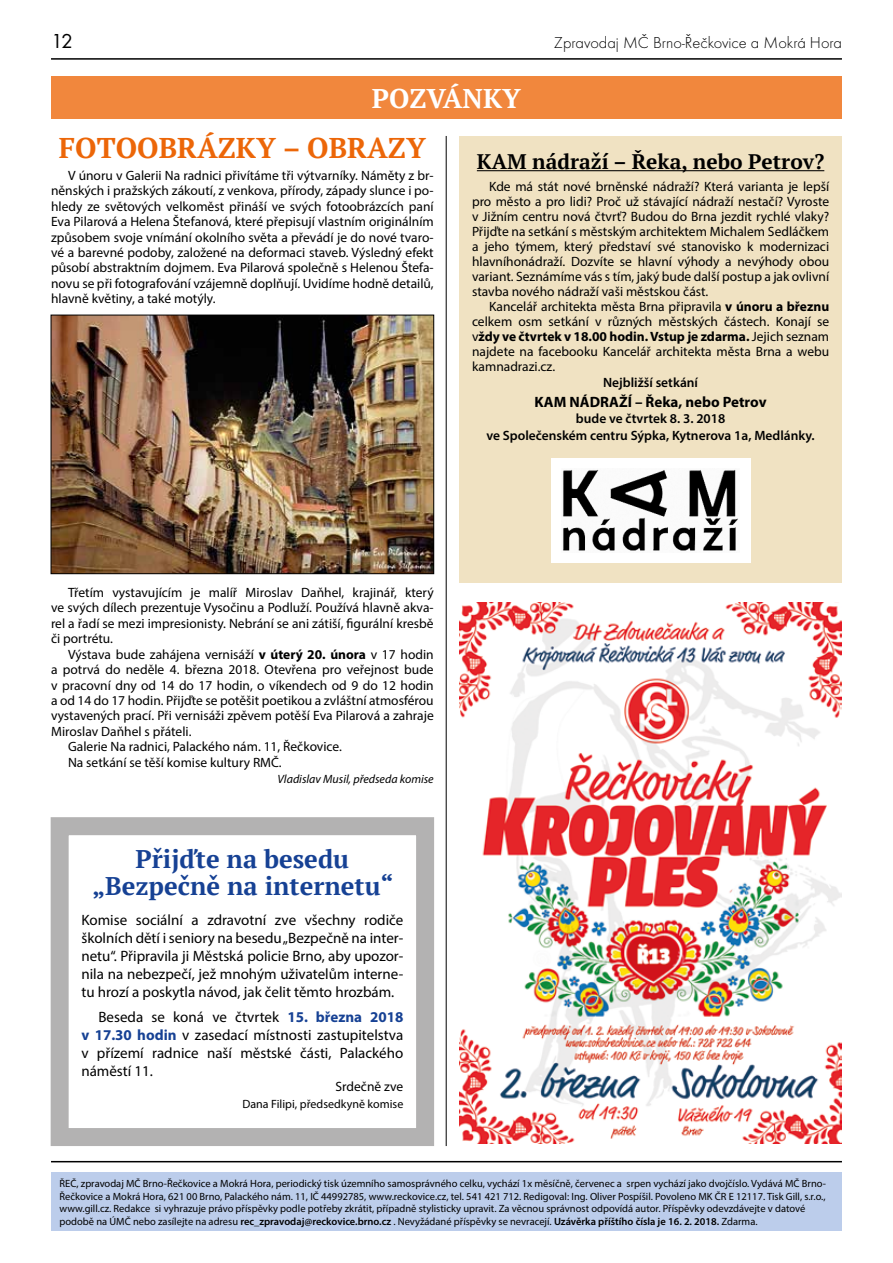
<style>
.page{position:relative;width:893px;height:1263px;background:#fff}
.page>*{position:absolute;margin:0;border:0;box-sizing:border-box;transform-origin:0 0}
.t1{font:700 28.5px "PT Serif";color:#ec6608}
.t2{font:700 27px "PT Serif";color:#fff}
.t3{font:700 25.5px/27px "PT Serif";color:#164194;text-align:center}
.t4{font:700 21px "PT Serif";color:#000}
.t5{font:21px "Futura TOT";color:#000}
.t6{font:16.5px "Futura TOT Ligh";color:#000}
.t7{font:15px/18px "Myriad Pro";color:#000;text-align:justify}
.t8{font:700 15px "Myriad Pro";color:#000}
.t9{font:13.5px/15.5px "Myriad Pro";color:#000;text-align:justify}
.t10{font:600 13.5px/16.5px "Myriad Pro";color:#000;text-align:center}
.t11{font:italic 12px "Myriad Pro";color:#000}
.t12{font:12px "Myriad Pro";color:#000}
.t13{font:10.5px/12.6px "Myriad Pro";color:#000}
.s1{font-weight:700}
.s2{font-weight:700;color:#164194}
.s3{font-weight:600}
</style>
<div class="page">
<hr style="left:51px;top:58px;width:791px;height:2px;background:#000">
<div style="left:51px;top:1173px;width:791px;height:58px;background:#bccdeb"></div>
<hr style="left:51px;top:1161px;width:791px;height:1px;background:#000">
<div style="left:51px;top:77px;width:791px;height:42px;background:#f1873d"></div>
<img style="left:459px;top:602px;width:383px;height:542px">
<div style="left:51px;top:817px;width:383px;height:329px;border:18px solid #b3b2b2"></div>
<img style="left:53px;top:317px;width:379px;height:255px">
<div style="left:51px;top:315px;width:383px;height:259px;border:1px solid #000"></div>
<hr style="left:446px;top:136px;width:1px;height:1010px;background:#000">
<div style="left:459px;top:136px;width:383px;height:446px;background:#f0e2c2"></div>
<hr style="left:477px;top:170px;width:347px;height:1px;background:#000">
<div style="left:551px;top:458px;width:199px;height:105px;background:#fff"></div>
<img style="left:562px;top:469px;width:176px;height:82px">
<h3 class="t5" style="left:51px;top:28px;width:24px">12</h3>
<p class="t6" style="left:554px;top:33px;width:289px">Zpravodaj MČ Brno-Řečkovice a Mokrá Hora</p>
<h2 class="t2" style="left:372px;top:81px;width:151px">POZVÁNKY</h2>
<h1 class="t1" style="left:59px;top:129px;width:38px">Fotoobrázky</h1>
<h1 class="t1" style="left:283px;top:129px;width:145px">– OBRAZY</h1>
<p class="t9" style="left:51px;top:167px;width:384px;text-indent:17px">V únoru v Galerii Na radnici přivítáme tři výtvarníky. Náměty z br&shy;něnských i pražských zákoutí, z venkova, přírody, západy slunce i po&shy;hledy ze světových velkoměst přináší ve svých fotoobrázcích paní Eva Pilarová a Helena Štefanová, které přepisují vlastním originálním způsobem svoje vnímání okolního světa a převádí je do nové tvaro&shy;vé a barevné podoby, založené na deformaci staveb. Výsledný efekt působí abstraktním dojmem. Eva Pilarová společně s Helenou Štefa&shy;novu se při fotografování vzájemně doplňují. Uvidíme hodně detailů, hlavně květiny, a také motýly.</p>
<h3 class="t4" style="left:477px;top:148px;width:349px">KAM nádraží – Řeka, nebo Petrov?</h3>
<p class="t9" style="left:472px;top:178px;width:359px;line-height:15px;text-indent:17px">Kde má stát nové brněnské nádraží? Která varianta je lepší pro město a pro lidi? Proč už stávající nádraží nestačí? Vyroste v Jižním centru nová čtvrť? Budou do Brna jezdit rychlé vlaky?<br>Přijďte na setkání s městským architektem Michalem Sedláčkem a jeho týmem, který představí své stanovisko k modernizaci hlavníhonádraží. Dozvíte se hlavní výhody a nevýhody obou variant. Seznámíme vás s tím, jaký bude další postup a jak ovlivní stavba nového nádraží vaši městskou část.</p>
<p class="t9" style="left:472px;top:298px;width:359px;line-height:15px;text-indent:17px">Kancelář architekta města Brna připravila <span class="s1">v únoru a březnu </span>celkem osm setkání v různých městských částech. Konají se v<span class="s1">ždy ve čtvrtek v 18.00 hodin. Vstup je zdarma.</span> Jejich seznam najdete na facebooku Kancelář architekta města Brna a webu kamnadrazi.cz.</p>
<p class="t10" style="left:603px;top:374px;width:96px">Nejbližší setkání</p>
<p class="t8" style="left:534px;top:392px;width:234px">KAM NÁDRAŽÍ – Řeka, nebo Petrov</p>
<p class="t10" style="left:486px;top:410px;width:330px">bude ve čtvrtek 8. 3. 2018<br>ve Společenském centru Sýpka, Kytnerova 1a, Medlánky.</p>
<p class="t9" style="left:51px;top:584px;width:384px;text-indent:17px">Třetím vystavujícím je malíř Miroslav Daňhel, krajinář, který ve svých dílech prezentuje Vysočinu a Podluží. Používá hlavně akva&shy;rel a řadí se mezi impresionisty. Nebrání se ani zátiší, figurální kresbě či portrétu.</p>
<p class="t9" style="left:68px;top:646px;width:367px">Výstava bude zahájena vernisáží <span class="s1">v úterý 20. února</span> v 17 hodin</p>
<p class="t9" style="left:51px;top:662px;width:384px">a potrvá do neděle 4. března 2018. Otevřena pro veřejnost bude</p>
<p class="t9" style="left:51px;top:677px;width:384px">v pracovní dny od 14 do 17 hodin, o víkendech od 9 do 12 hodin</p>
<p class="t9" style="left:51px;top:692px;width:384px">a od 14 do 17 hodin. Přijďte se potěšit poetikou a zvláštní atmosférou</p>
<p class="t9" style="left:51px;top:708px;width:384px">vystavených prací. Při vernisáži zpěvem potěší Eva Pilarová a zahraje</p>
<p class="t9" style="left:51px;top:723px;width:142px">Miroslav Daňhel s přáteli.</p>
<p class="t9" style="left:68px;top:739px;width:275px">Galerie Na radnici, Palackého nám. 11, Řečkovice.</p>
<p class="t9" style="left:68px;top:754px;width:215px">Na setkání se těší komise kultury RMČ.</p>
<p class="t11" style="left:277px;top:772px;width:158px">Vladislav Musil, předseda komise</p>
<h3 class="t3" style="left:92px;top:845px;width:303px">Přijďte na besedu „Bezpečně na internetu“</h3>
<p class="t7" style="left:81px;top:911px;width:323px">Komise sociální a zdravotní zve všechny rodiče školních dětí i seniory na besedu „Bezpečně na inter&shy;netu“. Připravila ji Městská policie Brno, aby upozor&shy;nila na nebezpečí, jež mnohým uživatelům interne&shy;tu hrozí a poskytla návod, jak čelit těmto hrozbám.</p>
<p class="t7" style="left:81px;top:1007px;width:323px;text-indent:17px">Beseda se koná ve čtvrtek <span class="s2">15. března 2018 v 17.30 hodin</span> v zasedací místnosti zastupitelstva v přízemí radnice naší městské části, Palackého náměstí 11.</p>
<p class="t9" style="left:336px;top:1079px;width:69px">Srdečně zve</p>
<p class="t12" style="left:243px;top:1096px;width:162px">Dana Filipi, předsedkyně komise</p>
<p class="t13" style="left:60px;top:1177px;width:768px">ŘEČ, zpravodaj MČ Brno-Řečkovice a Mokrá Hora, periodický tisk územního samosprávného celku, vychází 1x měsíčně, červenec a srpen vychází jako dvojčíslo. Vydává MČ Brno-Řečkovice a Mokrá Hora, 621 00 Brno, Palackého nám. 11, IČ 44992785, www.reckovice.cz, tel. 541 421 712. Redigoval: Ing. Oliver Pospíšil. Povoleno MK ČR E 12117. Tisk Gill, s.r.o., www.gill.cz. Redakce si vyhrazuje právo příspěvky podle potřeby zkrátit, případně stylisticky upravit. Za věcnou správnost odpovídá autor. Příspěvky odevzdávejte v datové podobě na ÚMČ nebo zasílejte na adresu <span class="s3">rec_zpravodaj@reckovice.brno.cz</span> . Nevyžádané příspěvky se nevracejí. <span class="s3">Uzávěrka příštího čísla je 16. 2. 2018.</span> Zdarma.</p>
</div>
